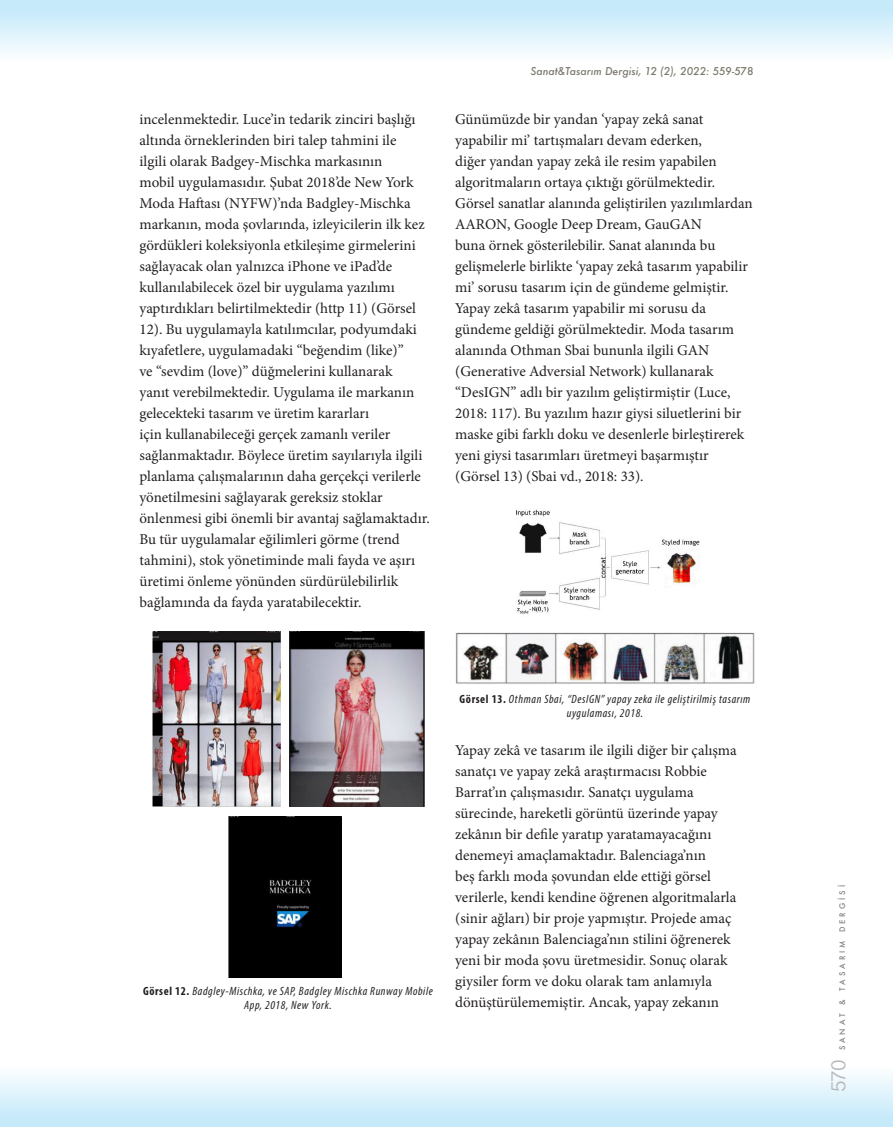
<style>
.page{position:relative;width:893px;height:1127px;background:#fff}
.page>*{position:absolute;margin:0;border:0;box-sizing:border-box;transform-origin:0 0}
.t1{font:18px "Oriya Sangam MN";color:#b6b7bb}
.Ana_metin{font:15px/21px "Minion Pro";color:#231f20}
.Kaynakça{font:italic condensed 12px/14.4px "Myriad Pro";letter-spacing:.05em;color:#231f20;text-align:center}
.t2{font:italic 500 10.5px "Futura";color:#7d796d}
.t3{font:500 7.5px "Futura";letter-spacing:.4em;color:#808285}
.s1{font-style:normal}
.s2{font-weight:700;font-style:normal}
</style>
<div class="page">
<div style="left:0;top:1045px;width:893px;height:82px;background:linear-gradient(to bottom,#fff,#c3e9fa)"></div>
<div style="left:0;top:0;width:893px;height:81px;background:linear-gradient(to bottom,#c0e8f9,#fff)"></div>
<img style="left:152px;top:631px;width:128px;height:176px">
<img style="left:290px;top:631px;width:134px;height:176px">
<div style="left:228px;top:816px;width:113px;height:161px;background:#000"></div>
<img style="left:455px;top:509px;width:300px;height:175px">
<p class="Ana_metin" style="left:139px;top:108px;width:292px">incelenmektedir. Luce’in tedarik zinciri başlığı altında örneklerinden biri talep tahmini ile<br>ilgili olarak Badgey-Mischka markasının<br>mobil uygulamasıdır. Şubat 2018’de New York Moda Haftası (NYFW)’nda Badgley-Mischka markanın, moda şovlarında, izleyicilerin ilk kez gördükleri koleksiyonla etkileşime girmelerini sağlayacak olan yalnızca iPhone ve iPad’de kullanılabilecek özel bir uygulama yazılımı yaptırdıkları belirtilmektedir (http 11) (Görsel 12). Bu uygulamayla katılımcılar, podyumdaki kıyafetlere, uygulamadaki “beğendim (like)”<br>ve “sevdim (love)” düğmelerini kullanarak<br>yanıt verebilmektedir. Uygulama ile markanın gelecekteki tasarım ve üretim kararları<br>için kullanabileceği gerçek zamanlı veriler sağlanmaktadır. Böylece üretim sayılarıyla ilgili planlama çalışmalarının daha gerçekçi verilerle yönetilmesini sağlayarak gereksiz stoklar önlenmesi gibi önemli bir avantaj sağlamaktadır.<br>Bu tür uygulamalar eğilimleri görme (trend tahmini), stok yönetiminde mali fayda ve aşırı üretimi önleme yönünden sürdürülebilirlik bağlamında da fayda yaratabilecektir.</p>
<p class="t2" style="left:530px;top:64px;width:224px">Sanat&amp;Tasarım Dergisi, 12 (2), 2022: <span class="s1">559-578</span></p>
<p class="Ana_metin" style="left:455px;top:108px;width:299px">Günümüzde bir yandan ‘yapay zekâ sanat yapabilir mi’ tartışmaları devam ederken,<br>diğer yandan yapay zekâ ile resim yapabilen algoritmaların ortaya çıktığı görülmektedir.<br>Görsel sanatlar alanında geliştirilen yazılımlardan AARON, Google Deep Dream, GauGAN<br>buna örnek gösterilebilir. Sanat alanında bu gelişmelerle birlikte ‘yapay zekâ tasarım yapabilir mi’ sorusu tasarım için de gündeme gelmiştir.<br>Yapay zekâ tasarım yapabilir mi sorusu da gündeme geldiği görülmektedir. Moda tasarım alanında Othman Sbai bununla ilgili GAN (Generative Adversial Network) kullanarak “DesIGN” adlı bir yazılım geliştirmiştir (Luce, 2018: 117). Bu yazılım hazır giysi siluetlerini bir maske gibi farklı doku ve desenlerle birleştirerek yeni giysi tasarımları üretmeyi başarmıştır (Görsel 13) (Sbai vd., 2018: 33).</p>
<p class="Kaynakça" style="left:143px;top:983px;width:291px"><span class="s2">Görsel 12.</span> Badgley-Mischka, ve SAP, Badgley Mischka Runway Mobile<br>App, 2018, New York.</p>
<p class="Kaynakça" style="left:460px;top:692px;width:292px"><span class="s2">Görsel 13.</span> Othman Sbai, “DesIGN” yapay zeka ile geliştirilmiş tasarım uygulaması, 2018.</p>
<p class="Ana_metin" style="left:455px;top:739px;width:283px">Yapay zekâ ve tasarım ile ilgili diğer bir çalışma sanatçı ve yapay zekâ araştırmacısı Robbie Barrat’ın çalışmasıdır. Sanatçı uygulama sürecinde, hareketli görüntü üzerinde yapay zekânın bir defile yaratıp yaratamayacağını denemeyi amaçlamaktadır. Balenciaga’nın<br>beş farklı moda şovundan elde ettiği görsel verilerle, kendi kendine öğrenen algoritmalarla (sinir ağları) bir proje yapmıştır. Projede amaç yapay zekânın Balenciaga’nın stilini öğrenerek yeni bir moda şovu üretmesidir. Sonuç olarak giysiler form ve doku olarak tam anlamıyla dönüştürülememiştir. Ancak, yapay zekanın</p>
<p class="t3" style="left:837px;top:1050px;width:167px;rotate:-90deg">SANAT &amp; TASARIM DERGİSİ</p>
<p class="t1" style="left:826px;top:1092px;width:35px;rotate:-90deg">570</p>
</div>
